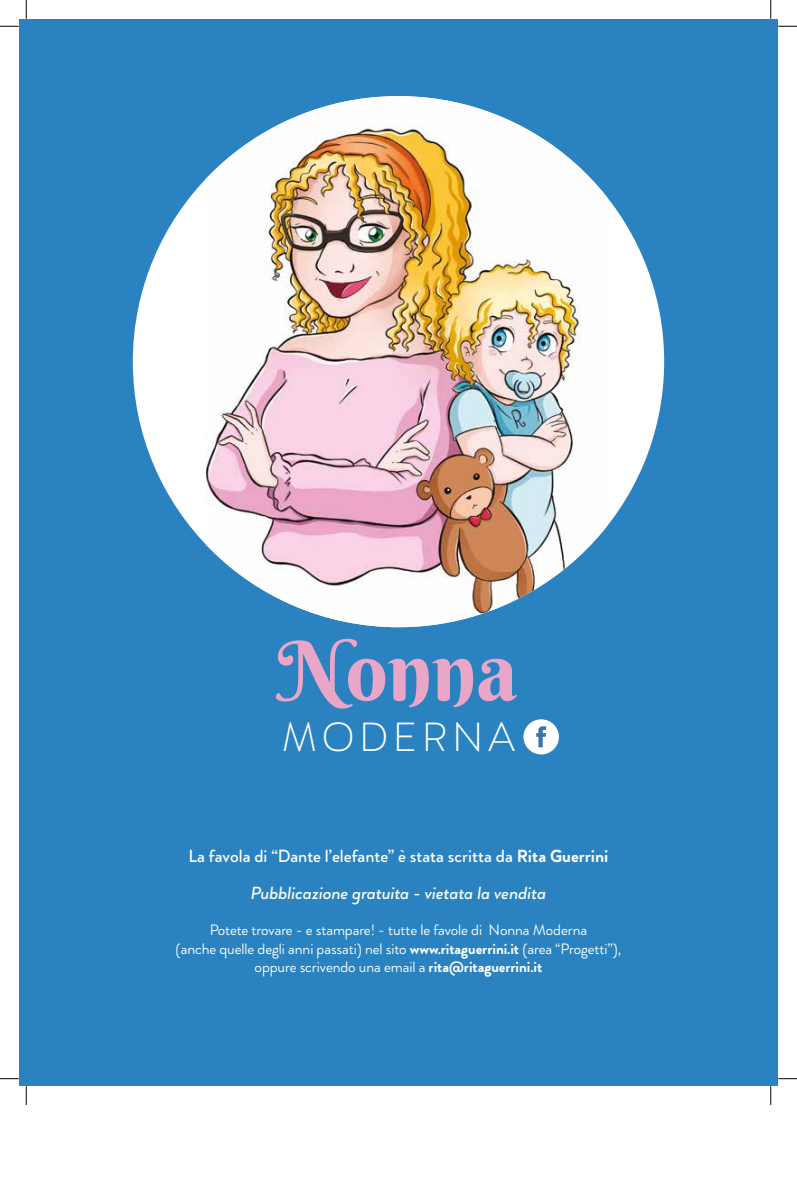
<style>
.page{position:relative;width:797px;height:1185px;background:#fff}
.page>*{position:absolute;margin:0;border:0;box-sizing:border-box;transform-origin:0 0}
.t1{font:82.38px "Berkshire Swash";color:#eaa6c7}
.t2{font:100 40.62px "BH";letter-spacing:.115em;color:#fff}
.t3{font:17.5px "BH";color:#fff}
.t4{font:italic 17.5px "BH";color:#fff}
.t5{font:300 15px/18.8px "BH";letter-spacing:-.005em;color:#fff;text-align:center}
.s1{font-weight:700}
</style>
<div class="page">
<div style="left:19px;top:19px;width:758px;height:1067px;background:#2a83c0"></div>
<div style="left:133px;top:96px;width:531px;height:531px;background:#fff;border-radius:50%"></div>
<img style="left:206px;top:96px;width:401px;height:531px">
<div style="left:523px;top:719px;width:36px;height:35px;background:#fff;border-radius:50%"></div>
<svg style="left:536px;top:726px;width:10px;height:21px"></svg>
<svg style="left:0;top:25px;width:19px;height:2px"></svg>
<svg style="left:778px;top:25px;width:19px;height:2px"></svg>
<svg style="left:0;top:1078px;width:19px;height:1px"></svg>
<svg style="left:778px;top:1078px;width:19px;height:1px"></svg>
<svg style="left:25px;top:0;width:2px;height:19px"></svg>
<svg style="left:25px;top:1086px;width:2px;height:19px"></svg>
<svg style="left:770px;top:0;width:1px;height:19px"></svg>
<svg style="left:770px;top:1086px;width:1px;height:19px"></svg>
<h1 class="t1" style="left:278px;top:620px;width:240px">Nonna</h1>
<h2 class="t2" style="left:282px;top:710px;width:235px">MODERNA</h2>
<p class="t3" style="left:188px;top:844px;width:421px">La favola di “Dante l’elefante” è stata scritta da <span class="s1">Rita Guerrini</span></p>
<p class="t4" style="left:250px;top:882px;width:297px">Pubblicazione gratuita - vietata la vendita</p>
<p class="t5" style="left:176px;top:920px;width:447px">Potete trovare - e stampare! - tutte le favole di Nonna Moderna<br>(anche quelle degli anni passati) nel sito <span class="s1">www.ritaguerrini.it</span> (area “Progetti”), oppure scrivendo una email a <span class="s1">rita@ritaguerrini.it</span></p>
</div>
